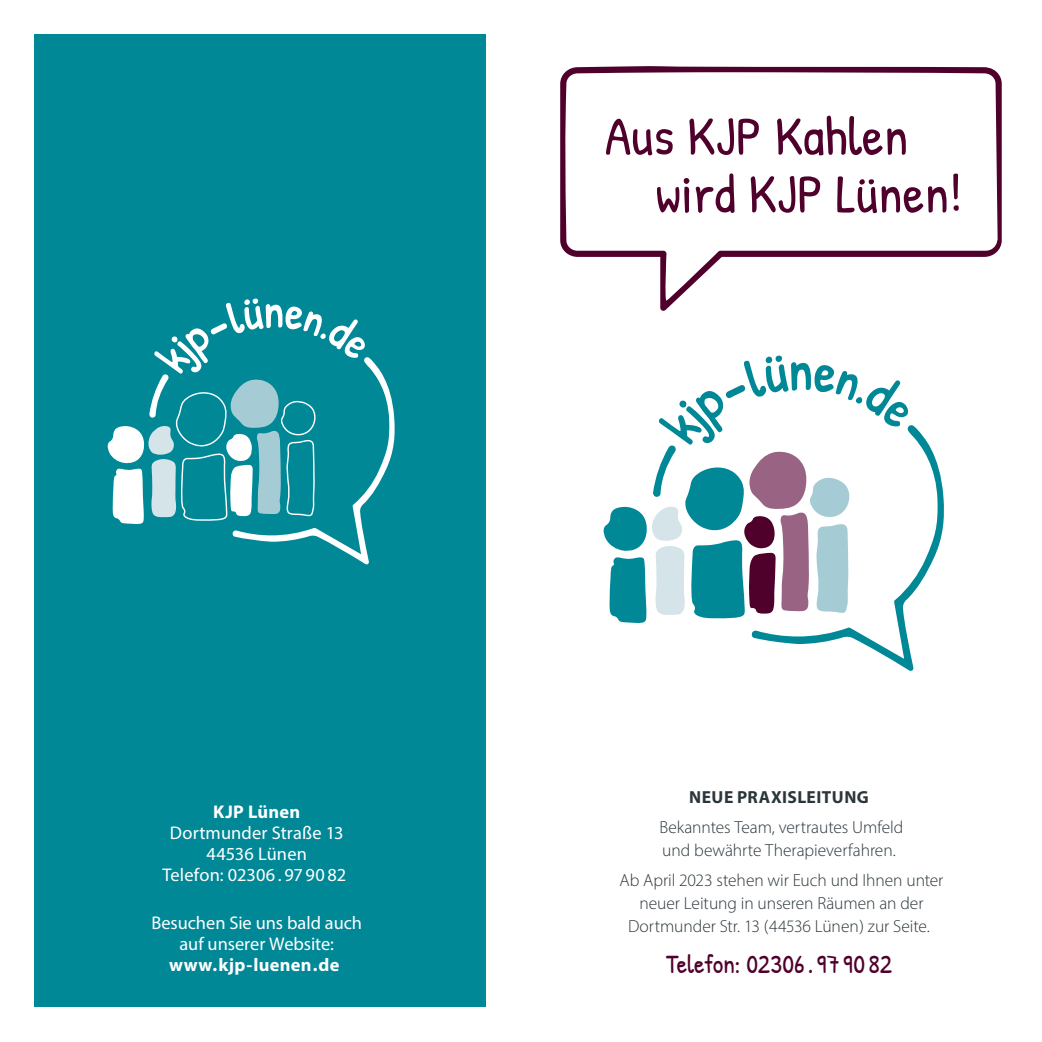
<style>
.page{position:relative;width:1042px;height:1042px;background:#fff}
.page>*{position:absolute;margin:0;border:0;box-sizing:border-box;transform-origin:0 0}
.t1{font:54.6px/57.8px "Patrick Hand";color:#4f002b}
.t2{font:26.25px "Patrick Hand";color:#4f002b}
.t3{font:18.38px/21px "Myriad Pro";color:#fff;text-align:center}
.t4{font:700 18.38px "Myriad Pro";letter-spacing:.015em;color:#fff}
.t5{font:300 17.5px/22.8px "Myriad Pro";letter-spacing:-.005em;color:#2a363b}
.t6{font:700 17.5px "Myriad Pro";letter-spacing:.025em;color:#2a363b}
</style>
<div class="page">
<div style="left:35px;top:35px;width:451px;height:972px;background:#008897"></div>
<svg style="left:751px;top:425px;width:193px;height:246px"></svg>
<svg style="left:603px;top:355px;width:305px;height:268px"></svg>
<svg style="left:560px;top:66px;width:441px;height:245px"></svg>
<svg style="left:107px;top:298px;width:288px;height:266px"></svg>
<p class="t4" style="left:213px;top:799px;width:89px">KJP Lünen</p>
<p class="t3" style="left:162px;top:822px;width:185px">Dortmunder Straße 13<br>44536 Lünen<br>Telefon: 02306 . 97 90 82</p>
<p class="t3" style="left:151px;top:912px;width:212px">Besuchen Sie uns bald auch auf unserer Website:</p>
<p class="t4" style="left:169px;top:953px;width:172px">www.kjp-luenen.de</p>
<h1 class="t1" style="left:656px;top:106px;width:308px;text-indent:-51px">Aus KJP Kahlen wird KJP Lünen!</h1>
<p class="t6" style="left:689px;top:786px;width:181px">NEUE PRAXISLEITUNG</p>
<p class="t5" style="left:659px;top:816px;width:245px">Bekanntes Team, vertrautes Umfeld und bewährte Therapieverfahren.</p>
<p class="t5" style="left:619px;top:869px;width:325px;text-align:center">Ab April 2023 stehen wir Euch und Ihnen unter neuer Leitung in unseren Räumen an der<br>Dortmunder Str. 13 (44536 Lünen) zur Seite.</p>
<h2 class="t2" style="left:666px;top:945px;width:227px">Telefon: 02306.97 90 82</h2>
</div>
